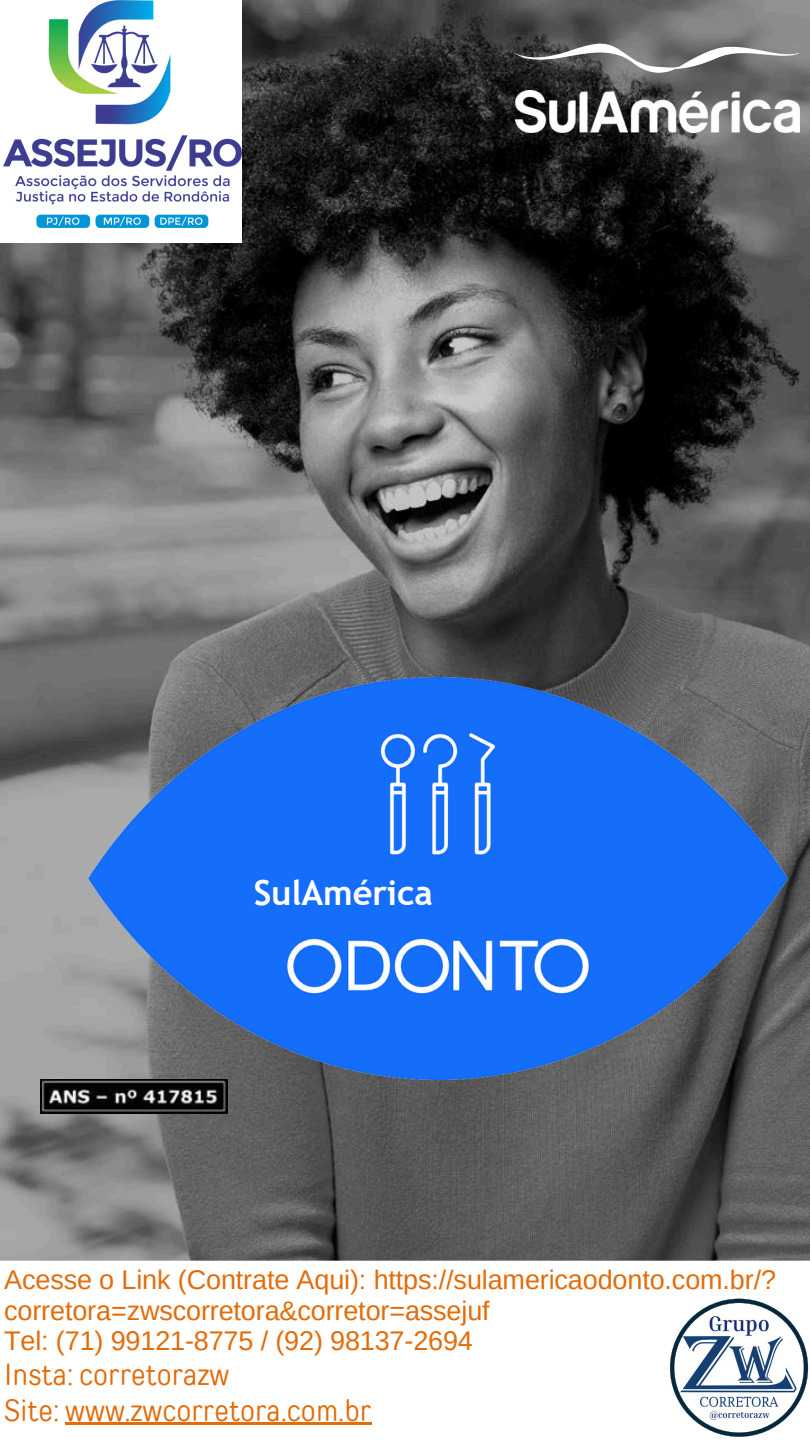
<style>
.page{position:relative;width:810px;height:1440px;background:#fff}
.page>*{position:absolute;margin:0;border:0;box-sizing:border-box;transform-origin:0 0}
.t1{font:700 34.5px "Trebuchet MS";letter-spacing:-.005em;color:#fff}
.t2{font:30px "TT Rounds Condensed";letter-spacing:.005em;color:#e26c09}
.t3{font:27px/30.8px "Arimo";letter-spacing:-.005em;color:#e26c09}
</style>
<div class="page">
<img style="left:0;top:0;width:810px;height:1261px">
<img style="left:89px;top:677px;width:699px;height:402px">
<img style="left:516px;top:90px;width:283px;height:42px">
<svg style="left:516px;top:44px;width:283px;height:29px;background:#7c7c7c"></svg>
<img style="left:40px;top:1079px;width:187px;height:34px">
<hr style="left:65px;top:1422px;width:306px;height:3px;background:#e26c09">
<svg style="left:670px;top:1299px;width:138px;height:138px"></svg>
<div style="left:0;top:0;width:242px;height:243px;background:#fff"></div>
<img style="left:3px;top:0;width:239px;height:228px">
<p class="t1" style="left:254px;top:873px;width:181px">SulAmérica</p>
<h1 class="t3" style="left:4px;top:1264px;width:773px">Acesse o Link (Contrate Aqui): https://sulamericaodonto.com.br/? corretora=zwscorretora&amp;corretor=assejuf</h1>
<p class="t3" style="left:4px;top:1326px;width:470px">Tel: (71) 99121-8775 / (92) 98137-2694</p>
<p class="t2" style="left:4px;top:1356px;width:226px">Insta: corretorazw</p>
<p class="t2" style="left:4px;top:1392px;width:368px">Site: www.zwcorretora.com.br</p>
</div>
